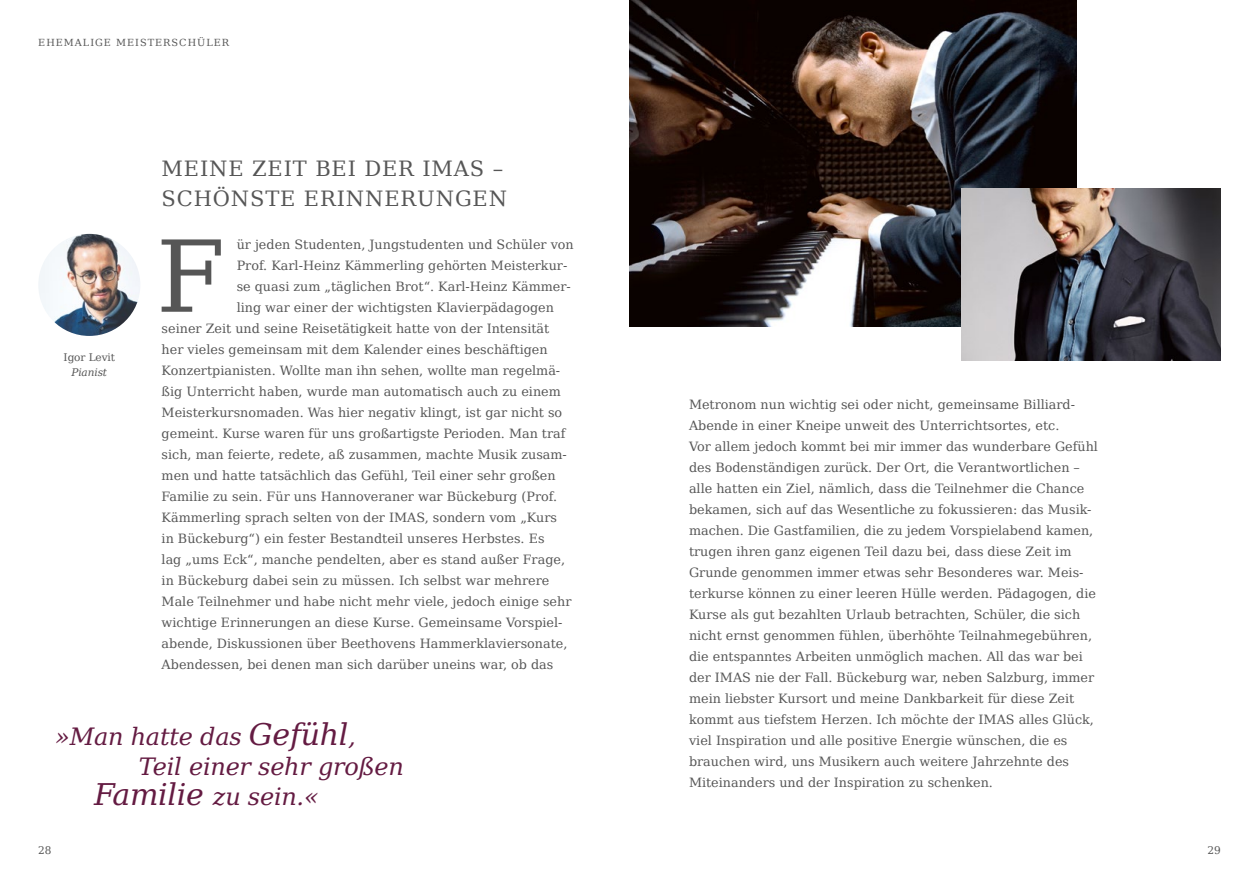
<style>
.page{position:relative;width:1259px;height:893px;background:#fff}
.page>*{position:absolute;margin:0;border:0;box-sizing:border-box;transform-origin:0 0}
.t1{font:99.15px "DejaVu Serif";color:#565656}
.t2{font:italic 24px "DejaVu Serif";letter-spacing:-.01em;color:#641b42}
.t3{font:21px/30px "DejaVu Serif";letter-spacing:.04em;color:#565656}
.t4{font:12.75px/21px "DejaVu Serif";color:#565656}
.t5{font:10.5px "DejaVu Serif";letter-spacing:-.01em;color:#565656}
.t6{font:italic 10.5px "DejaVu Serif";letter-spacing:-.01em;color:#565656}
.t7{font:9.75px "DejaVu Serif";letter-spacing:.1em;color:#565656}
.s1{font-size:30px}
</style>
<div class="page">
<img style="left:38px;top:234px;width:102px;height:102px;border-radius:51px">
<img style="left:629px;top:0;width:447px;height:327px">
<img style="left:961px;top:188px;width:259px;height:172px">
<p class="t7" style="left:38px;top:35px;width:192px">EHEMALIGE MEISTERSCHÜLER</p>
<p class="t5" style="left:64px;top:349px;width:53px">Igor Levit</p>
<p class="t6" style="left:71px;top:365px;width:37px">Pianist</p>
<h3 class="t3" style="left:162px;top:153px;width:347px">MEINE ZEIT BEI DER IMAS –<br>SCHÖNSTE ERINNERUNGEN</h3>
<h1 class="t1" style="left:156px;top:202px;width:70px">F</h1>
<p class="t4" style="left:237px;top:233px;width:339px">ür jeden Studenten, Jungstudenten und Schüler von</p>
<p class="t4" style="left:237px;top:254px;width:332px">Prof. Karl-Heinz Kämmerling gehörten Meisterkur-</p>
<p class="t4" style="left:237px;top:275px;width:336px">se quasi zum „täglichen Brot“. Karl-Heinz Kämmer-</p>
<p class="t4" style="left:237px;top:296px;width:319px">ling war einer der wichtigsten Klavierpädagogen</p>
<p class="t4" style="left:162px;top:317px;width:389px">seiner Zeit und seine Reisetätigkeit hatte von der Intensität</p>
<p class="t4" style="left:162px;top:338px;width:387px">her vieles gemeinsam mit dem Kalender eines beschäftigen</p>
<p class="t4" style="left:162px;top:359px;width:400px">Konzertpianisten. Wollte man ihn sehen, wollte man regelmä-</p>
<p class="t4" style="left:162px;top:380px;width:401px">ßig Unterricht haben, wurde man automatisch auch zu einem</p>
<p class="t4" style="left:162px;top:401px;width:402px">Meisterkursnomaden. Was hier negativ klingt, ist gar nicht so</p>
<p class="t4" style="left:162px;top:422px;width:405px">gemeint. Kurse waren für uns großartigste Perioden. Man traf</p>
<p class="t4" style="left:162px;top:443px;width:407px">sich, man feierte, redete, aß zusammen, machte Musik zusam-</p>
<p class="t4" style="left:162px;top:464px;width:395px">men und hatte tatsächlich das Gefühl, Teil einer sehr großen</p>
<p class="t4" style="left:162px;top:485px;width:397px">Familie zu sein. Für uns Hannoveraner war Bückeburg (Prof.</p>
<p class="t4" style="left:162px;top:506px;width:397px">Kämmerling sprach selten von der IMAS, sondern vom „Kurs</p>
<p class="t4" style="left:162px;top:527px;width:384px">in Bückeburg“) ein fester Bestandteil unseres Herbstes. Es</p>
<p class="t4" style="left:162px;top:548px;width:405px">lag „ums Eck“, manche pendelten, aber es stand außer Frage,</p>
<p class="t4" style="left:162px;top:569px;width:389px">in Bückeburg dabei sein zu müssen. Ich selbst war mehrere</p>
<p class="t4" style="left:162px;top:590px;width:411px">Male Teilnehmer und habe nicht mehr viele, jedoch einige sehr</p>
<p class="t4" style="left:162px;top:611px;width:402px">wichtige Erinnerungen an diese Kurse. Gemeinsame Vorspiel-</p>
<p class="t4" style="left:162px;top:632px;width:407px">abende, Diskussionen über Beethovens Hammerklaviersonate,</p>
<p class="t4" style="left:162px;top:653px;width:393px">Abendessen, bei denen man sich darüber uneins war, ob das</p>
<h2 class="t2" style="left:55px;top:718px;width:302px">»Man hatte das <span class="s1">Gefühl</span>,</h2>
<h2 class="t2" style="left:139px;top:748px;width:267px">Teil einer sehr großen</h2>
<h2 class="t2" style="left:94px;top:778px;width:226px"><span class="s1">Familie</span> zu sein.«</h2>
<p class="t4" style="left:689px;top:393px;width:410px">Metronom nun wichtig sei oder nicht, gemeinsame Billiard-Abende in einer Kneipe unweit des Unterrichtsortes, etc.<br>Vor allem jedoch kommt bei mir immer das wunderbare Gefühl des Bodenständigen zurück. Der Ort, die Verantwortlichen – alle hatten ein Ziel, nämlich, dass die Teilnehmer die Chance bekamen, sich auf das Wesentliche zu fokussieren: das Musik&shy;machen. Die Gastfamilien, die zu jedem Vorspielabend kamen, trugen ihren ganz eigenen Teil dazu bei, dass diese Zeit im Grunde genommen immer etwas sehr Besonderes war. Meis&shy;terkurse können zu einer leeren Hülle werden. Pädagogen, die Kurse als gut bezahlten Urlaub betrachten, Schüler, die sich nicht ernst genommen fühlen, überhöhte Teilnahmegebühren, die entspanntes Arbeiten unmöglich machen. All das war bei der IMAS nie der Fall. Bückeburg war, neben Salzburg, immer mein liebster Kursort und meine Dankbarkeit für diese Zeit kommt aus tiefstem Herzen. Ich möchte der IMAS alles Glück, viel Inspiration und alle positive Energie wünschen, die es brauchen wird, uns Musikern auch weitere Jahrzehnte des Miteinanders und der Inspiration zu schenken.</p>
<p class="t5" style="left:38px;top:842px;width:15px">28</p>
<p class="t5" style="left:1207px;top:842px;width:15px">29</p>
</div>
